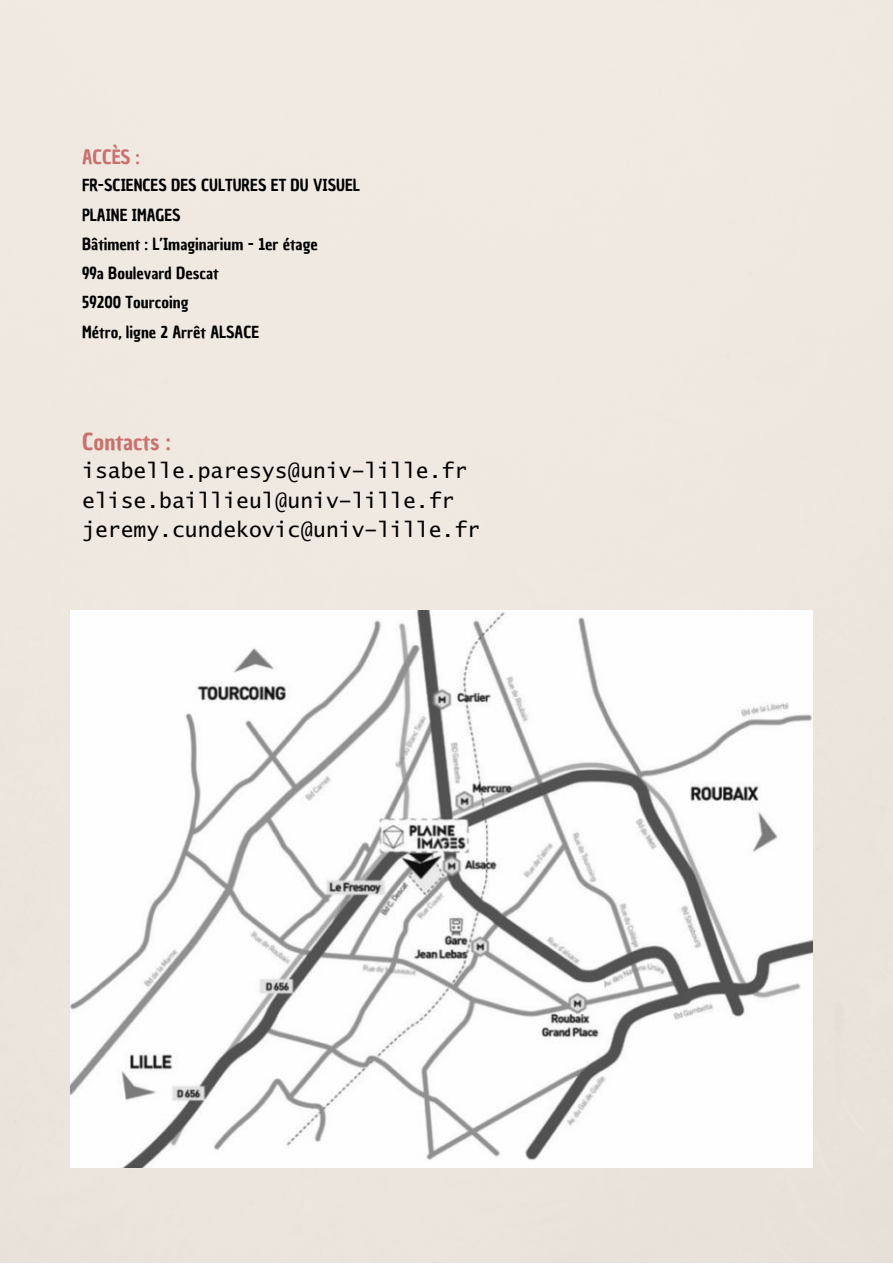
<style>
.page{position:relative;width:893px;height:1264px;background:#fff}
.page>*{position:absolute;margin:0;border:0;box-sizing:border-box;transform-origin:0 0}
.t1{font:22.8px "Chau Philomene One";color:#ca706d}
.t2{font:21.3px "Lucida Console W1 G";color:#000}
.t3{font:19.2px "Chau Philomene One";color:#ca706d}
.t4{font:16.2px "Chau Philomene One";color:#000}
</style>
<div class="page">
<div style="left:0;top:0;width:892px;height:1262px;background:#f0e9e1"></div>
<img style="left:70px;top:610px;width:742px;height:557px">
<p class="t3" style="left:82px;top:145px;width:59px">ACCÈS :</p>
<p class="t4" style="left:82px;top:175px;width:279px">FR-SCIENCES DES CULTURES ET DU VISUEL</p>
<p class="t4" style="left:82px;top:204px;width:100px">PLAINE IMAGES</p>
<p class="t4" style="left:82px;top:233px;width:237px">Bâtiment : L’Imaginarium - 1er étage</p>
<p class="t4" style="left:82px;top:262px;width:138px">99a Boulevard Descat</p>
<p class="t4" style="left:82px;top:292px;width:108px">59200 Tourcoing</p>
<p class="t4" style="left:82px;top:321px;width:178px">Métro, ligne 2 Arrêt ALSACE</p>
<p class="t1" style="left:82px;top:427px;width:90px">Contacts :</p>
<p class="t2" style="left:82px;top:461px;width:386px">isabelle.paresys@univ-lille.fr</p>
<p class="t2" style="left:82px;top:491px;width:373px">elise.baillieul@univ-lille.fr</p>
<p class="t2" style="left:82px;top:520px;width:399px">jeremy.cundekovic@univ-lille.fr</p>
</div>
